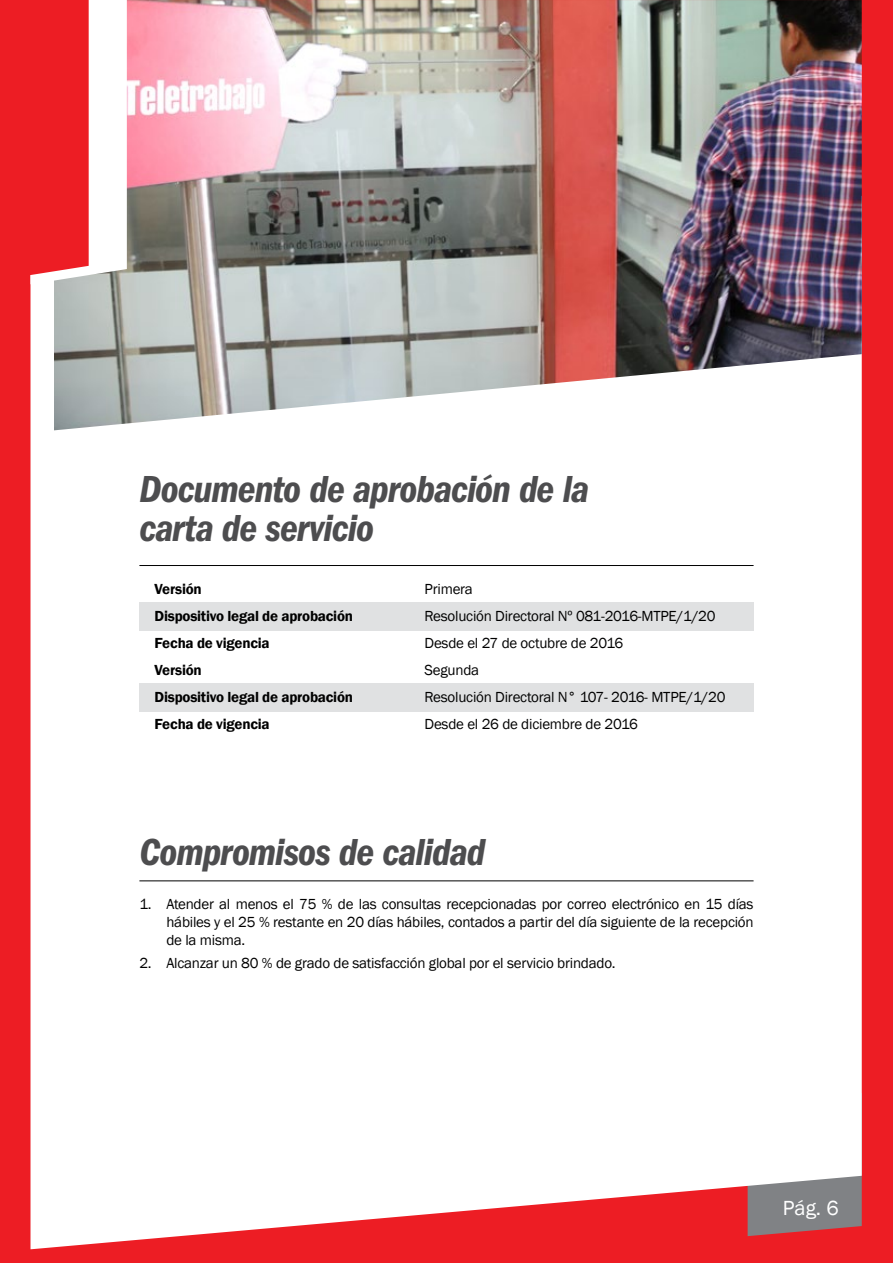
<style>
.page{position:relative;width:893px;height:1263px;background:#ed1d24}
.page>*{position:absolute;margin:0;border:0;box-sizing:border-box;transform-origin:0 0}
.t1{font:39px/39px "ITC Franklin Gothic Std Dm Cd It";letter-spacing:-.025em;color:#4d4d4f}
.t2{font:21px "Franklin Gothic";color:#fff}
.t3{font:15px/18px "Franklin Gothic";letter-spacing:-.015em;color:#000;text-align:justify}
.t4{font:600 15px "Franklin Gothic";letter-spacing:-.015em;color:#000}
</style>
<div class="page">
<div style="left:31px;top:284px;width:831px;height:965px;background:#fff"></div>
<hr style="left:139px;top:565px;width:615px;height:1px;background:#000">
<hr style="left:139px;top:880px;width:615px;height:1px;background:#000">
<div style="left:139px;top:602px;width:615px;height:28px;background:#e0e1e2"></div>
<div style="left:139px;top:683px;width:615px;height:28px;background:#e0e1e2"></div>
<img style="left:54px;top:0;width:808px;height:430px">
<svg style="left:30px;top:0;width:97px;height:284px"></svg>
<h1 class="t1" style="left:139px;top:470px;width:451px">Documento de aprobación de la carta de servicio</h1>
<p class="t4" style="left:155px;top:579px;width:49px">Versión</p>
<p class="t3" style="left:425px;top:580px;width:50px">Primera</p>
<p class="t4" style="left:155px;top:606px;width:200px">Dispositivo legal de aprobación</p>
<p class="t3" style="left:425px;top:607px;width:293px">Resolución Directoral Nº 081-2016-MTPE/1/20</p>
<p class="t4" style="left:155px;top:633px;width:117px">Fecha de vigencia</p>
<p class="t3" style="left:425px;top:634px;width:200px">Desde el 27 de octubre de 2016</p>
<p class="t4" style="left:155px;top:660px;width:49px">Versión</p>
<p class="t3" style="left:425px;top:661px;width:56px">Segunda</p>
<p class="t4" style="left:155px;top:687px;width:200px">Dispositivo legal de aprobación</p>
<p class="t3" style="left:425px;top:688px;width:302px">Resolución Directoral N° 107- 2016- MTPE/1/20</p>
<p class="t4" style="left:155px;top:714px;width:117px">Fecha de vigencia</p>
<p class="t3" style="left:425px;top:715px;width:215px">Desde el 26 de diciembre de 2016</p>
<h1 class="t1" style="left:139px;top:832px;width:348px">Compromisos de calidad</h1>
<p class="t3" style="left:166px;top:895px;width:589px;text-indent:-27px">1. Atender al menos el 75 % de las consultas recepcionadas por correo electrónico en 15 días hábiles y el 25 % restante en 20 días hábiles, contados a partir del día siguiente de la recepción de la misma.</p>
<p class="t3" style="left:139px;top:954px;width:478px">2. Alcanzar un 80 % de grado de satisfacción global por el servicio brindado.</p>
<h2 class="t2" style="left:783px;top:1195px;width:57px">Pág. 6</h2>
</div>
